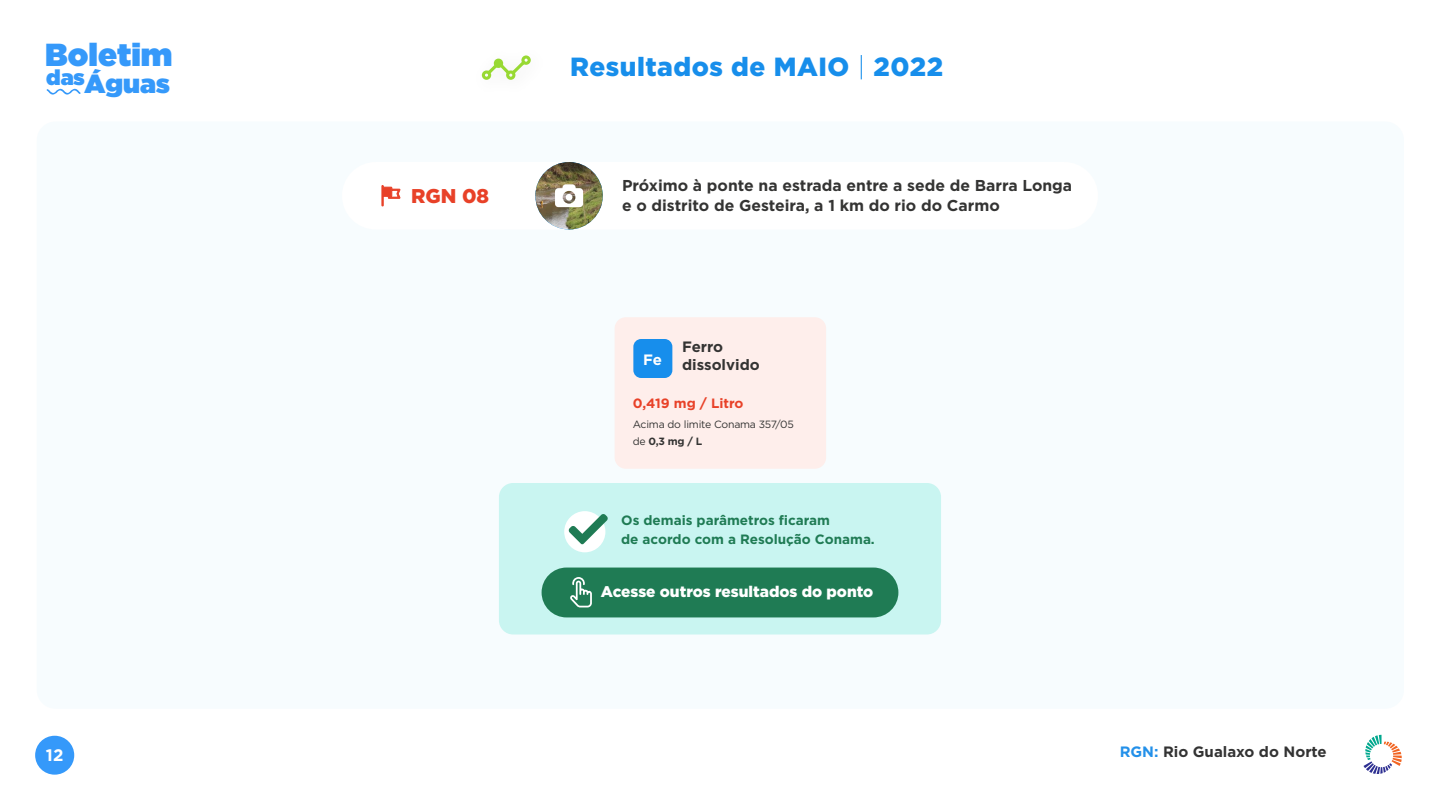
<style>
.page{position:relative;width:1440px;height:810px;background:#fff}
.page>*{position:absolute;margin:0;border:0;box-sizing:border-box;transform-origin:0 0}
.t1{font:900 31.88px "Gotham";color:#3599fa}
.t2{font:900 26.25px "Gotham";letter-spacing:.02em;color:#178eeb}
.t3{font:900 26.25px "Gotham";color:#3599fa}
.t4{font:900 21.45px "Gotham";color:#3599fa}
.t5{font:900 19.95px "Gotham";color:#e84128}
.t6{font:700 16.65px "Gotham";color:#fff}
.t7{font:700 15.75px/19.6px "Gotham";color:#343433}
.t8{font:900 15.45px "Gotham";color:#fff}
.t9{font:700 15px "Gotham";color:#333}
.t10{font:700 15px/18px "Gotham";color:#343433}
.t11{font:700 15px "Gotham";color:#fff}
.t12{font:700 13.5px/18.6px "Gotham";color:#1f7b54}
.t13{font:700 13.5px "Gotham";color:#e84128}
.t14{font:10.5px/16.4px "Gotham";letter-spacing:-.02em;color:#343433}
.s1{font-weight:300}
.s2{font-weight:700}
.s3{color:#2390e9}
</style>
<div class="page">
<div style="left:37px;top:122px;width:1367px;height:587px;background:#f7fcfe;border-radius:19px"></div>
<svg style="left:482px;top:55px;width:49px;height:25px"></svg>
<div style="left:35px;top:736px;width:39px;height:39px;background:#3599fa;border-radius:19px"></div>
<div style="left:499px;top:483px;width:442px;height:151px;background:#c9f5f1;border-radius:14px"></div>
<div style="left:542px;top:568px;width:356px;height:49px;background:#1f7b54;border-radius:25px"></div>
<svg style="left:570px;top:577px;width:22px;height:30px"></svg>
<div style="left:564px;top:511px;width:41px;height:41px;background:#fff;border-radius:50%"></div>
<svg style="left:568px;top:514px;width:40px;height:30px"></svg>
<div style="left:615px;top:317px;width:211px;height:152px;background:#feeeeb;border-radius:11px"></div>
<div style="left:633px;top:339px;width:39px;height:39px;background:#178eec;border-radius:8px"></div>
<div style="left:342px;top:162px;width:756px;height:68px;background:#fff;border-radius:34px"></div>
<svg style="left:381px;top:185px;width:20px;height:22px"></svg>
<img style="left:535px;top:162px;width:68px;height:68px;border-radius:34px">
<svg style="left:555px;top:184px;width:28px;height:23px"></svg>
<svg style="left:47px;top:89px;width:34px;height:6px"></svg>
<svg style="left:1364px;top:735px;width:38px;height:39px"></svg>
<h1 class="t1" style="left:45px;top:32px;width:129px">Boletim</h1>
<h2 class="t3" style="left:85px;top:65px;width:87px">Águas</h2>
<h3 class="t4" style="left:46px;top:62px;width:40px">das</h3>
<h2 class="t2" style="left:570px;top:52px;width:374px">Resultados de MAIO <span class="s1">|</span> 2022</h2>
<p class="t5" style="left:411px;top:184px;width:79px">RGN 08</p>
<p class="t7" style="left:622px;top:176px;width:452px">Próximo à ponte na estrada entre a sede de Barra Longa e o distrito de Gesteira, a 1 km do rio do Carmo</p>
<p class="t11" style="left:643px;top:349px;width:20px">Fe</p>
<p class="t10" style="left:682px;top:338px;width:79px">Ferro dissolvido</p>
<p class="t13" style="left:633px;top:394px;width:112px">0,419 mg / Litro</p>
<p class="t14" style="left:633px;top:416px;width:163px">Acima do limite Conama 357/05 de <span class="s2">0,3 mg / L</span></p>
<p class="t12" style="left:621px;top:511px;width:255px">Os demais parâmetros ficaram<br>de acordo com a Resolução Conama.</p>
<p class="t8" style="left:601px;top:583px;width:274px">Acesse outros resultados do ponto</p>
<p class="t6" style="left:46px;top:744px;width:19px">12</p>
<p class="t9" style="left:1120px;top:742px;width:209px"><span class="s3">RGN:</span> Rio Gualaxo do Norte</p>
</div>
